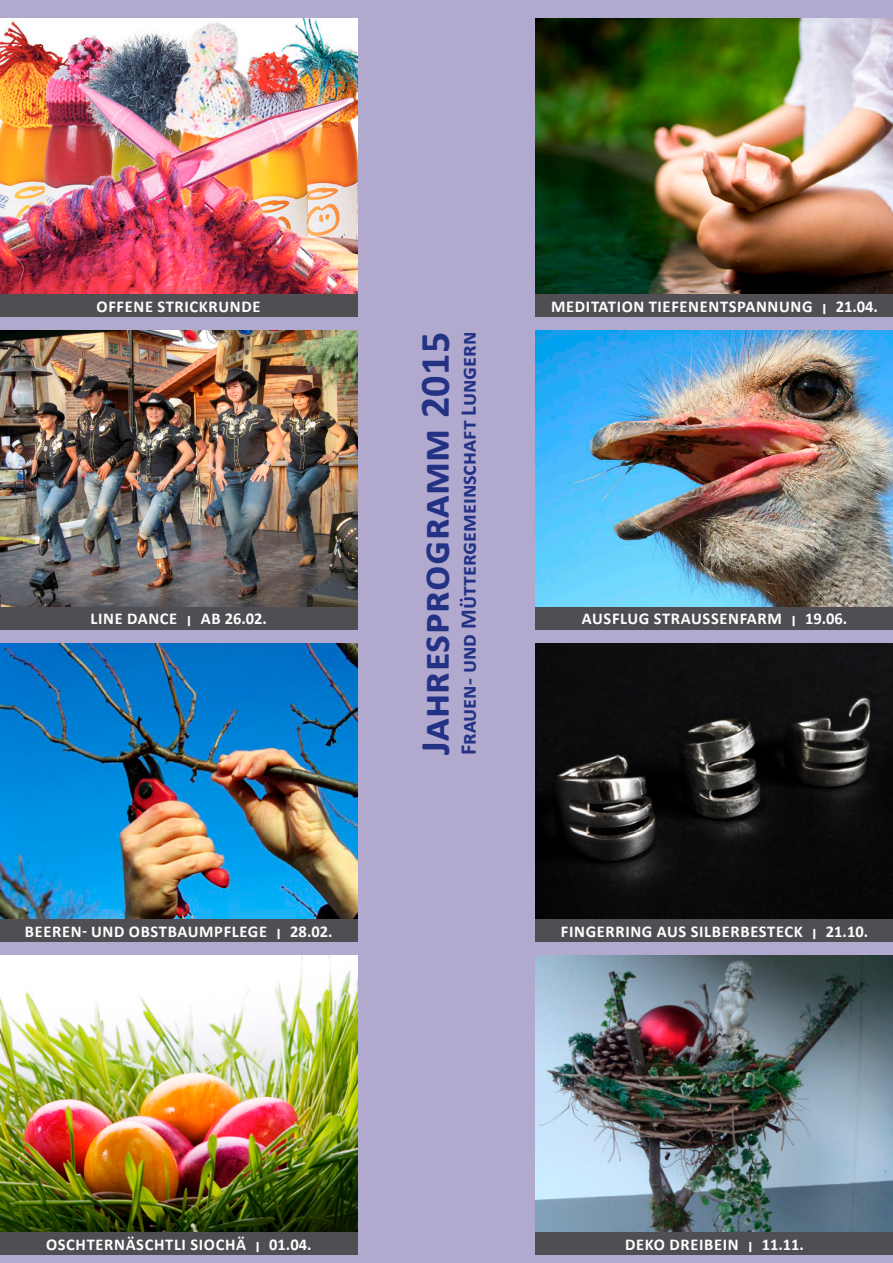
<style>
.page{position:relative;width:893px;height:1263px;background:#b1aace}
.page>*{position:absolute;margin:0;border:0;box-sizing:border-box;transform-origin:0 0}
.t1{font:700 42px "Calibri";letter-spacing:.01em;color:#243285}
.t2{font:700 22.5px "Calibri";color:#243285}
.t3{font:700 16.5px "Calibri";letter-spacing:.04em;color:#fff}
.s1{font-size:11.55px}
</style>
<div class="page">
<img style="left:536px;top:331px;width:357px;height:276px">
<div style="left:536px;top:607px;width:357px;height:22px;background:#504e53"></div>
<img style="left:536px;top:643px;width:357px;height:276px">
<div style="left:536px;top:919px;width:357px;height:23px;background:#504e53"></div>
<img style="left:0;top:331px;width:357px;height:276px">
<div style="left:0;top:607px;width:357px;height:22px;background:#504e53"></div>
<img style="left:536px;top:956px;width:357px;height:276px">
<div style="left:536px;top:1232px;width:357px;height:22px;background:#504e53"></div>
<img style="left:0;top:643px;width:357px;height:276px">
<div style="left:0;top:919px;width:357px;height:23px;background:#504e53"></div>
<img style="left:0;top:18px;width:357px;height:276px">
<div style="left:0;top:294px;width:357px;height:23px;background:#504e53"></div>
<img style="left:0;top:956px;width:357px;height:276px">
<div style="left:0;top:1232px;width:357px;height:22px;background:#504e53"></div>
<img style="left:536px;top:18px;width:357px;height:276px">
<div style="left:536px;top:294px;width:357px;height:23px;background:#504e53"></div>
<p class="t3" style="left:97px;top:296px;width:165px">OFFENE STRICKRUNDE</p>
<p class="t3" style="left:551px;top:296px;width:328px">MEDITATION TIEFENENTSPANNUNG <span class="s1">|</span> 21.04.</p>
<p class="t3" style="left:91px;top:608px;width:178px">LINE DANCE <span class="s1">|</span> AB 26.02.</p>
<h1 class="t1" style="left:408px;top:755px;width:425px;rotate:-90deg">JAHRESPROGRAMM 2015</h1>
<h2 class="t2" style="left:454px;top:755px;width:425px;rotate:-90deg">FRAUEN- UND MÜTTERGEMEINSCHAFT LUNGERN</h2>
<p class="t3" style="left:582px;top:608px;width:267px">AUSFLUG STRAUSSENFARM <span class="s1">|</span> 19.06.</p>
<p class="t3" style="left:25px;top:921px;width:309px">BEEREN- UND OBSTBAUMPFLEGE <span class="s1">|</span> 28.02.</p>
<p class="t3" style="left:561px;top:921px;width:309px">FINGERRING AUS SILBERBESTECK <span class="s1">|</span> 21.10.</p>
<p class="t3" style="left:46px;top:1233px;width:267px">OSCHTERNÄSCHTLI SIOCHÄ <span class="s1">|</span> 01.04.</p>
<p class="t3" style="left:625px;top:1233px;width:180px">DEKO DREIBEIN <span class="s1">|</span> 11.11.</p>
</div>
